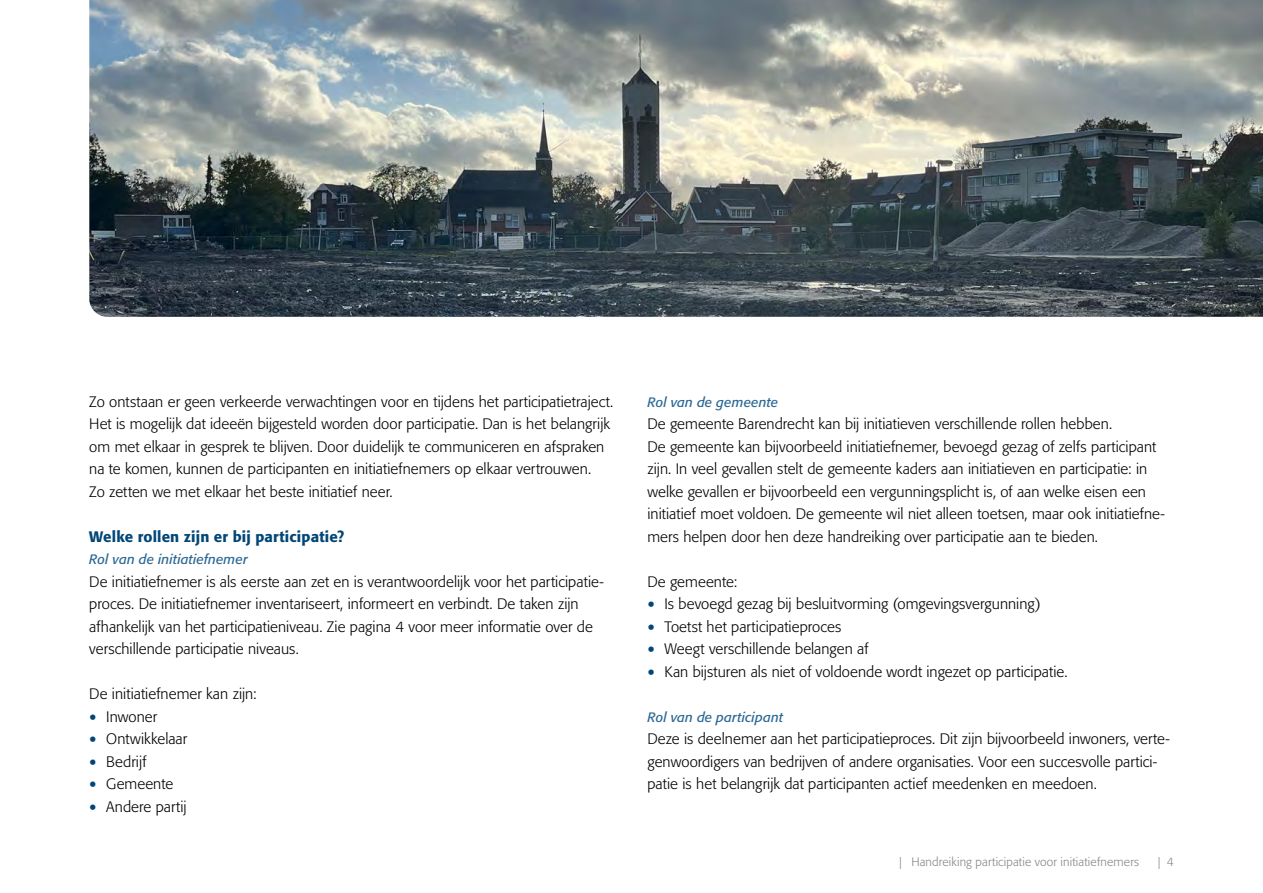
<style>
.page{position:relative;width:1263px;height:893px;background:#fff}
.page>*{position:absolute;margin:0;border:0;box-sizing:border-box;transform-origin:0 0}
._1_Body{font:300 15px/22.5px "Formata";letter-spacing:.005em;color:#000}
._1_Body__bullit{font:300 15px "Formata";letter-spacing:.005em;color:#000}
._1_Tussenkop_1{font:500 15px "Formata";letter-spacing:.01em;color:#004676}
._1_Tussenkop_2{font:italic 13.5px "Formata";letter-spacing:.01em;color:#2c6895}
.t1{font:300 12px "Formata";letter-spacing:.01em;color:#878787}
.s1{font-family:"Calibri";font-weight:700;color:#004676}
</style>
<div class="page">
<img style="left:89px;top:0;width:1174px;height:317px">
<p class="_1_Body" style="left:89px;top:390px;width:526px">Zo ontstaan er geen verkeerde verwachtingen voor en tijdens het participatietraject.<br>Het is mogelijk dat ideeën bijgesteld worden door participatie. Dan is het belangrijk om met elkaar in gesprek te blijven. Door duidelijk te communiceren en afspraken na te komen, kunnen de participanten en initiatiefnemers op elkaar vertrouwen.<br>Zo zetten we met elkaar het beste initiatief neer.</p>
<h4 class="_1_Tussenkop_1" style="left:89px;top:527px;width:257px">Welke rollen zijn er bij participatie?</h4>
<h5 class="_1_Tussenkop_2" style="left:89px;top:551px;width:160px">Rol van de initiatiefnemer</h5>
<p class="_1_Body" style="left:89px;top:570px;width:516px">De initiatiefnemer is als eerste aan zet en is verantwoordelijk voor het participatie&shy;proces. De initiatiefnemer inventariseert, informeert en verbindt. De taken zijn afhankelijk van het participatieniveau. Zie pagina 4 voor meer informatie over de verschillende participatie niveaus.</p>
<p class="_1_Body" style="left:89px;top:683px;width:169px">De initiatiefnemer kan zijn:</p>
<p class="_1_Body__bullit" style="left:89px;top:708px;width:69px"><span class="s1">•</span> Inwoner</p>
<p class="_1_Body__bullit" style="left:89px;top:730px;width:99px"><span class="s1">•</span> Ontwikkelaar</p>
<p class="_1_Body__bullit" style="left:89px;top:753px;width:59px"><span class="s1">•</span> Bedrijf</p>
<p class="_1_Body__bullit" style="left:89px;top:775px;width:85px"><span class="s1">•</span> Gemeente</p>
<p class="_1_Body__bullit" style="left:89px;top:798px;width:99px"><span class="s1">•</span> Andere partij</p>
<h5 class="_1_Tussenkop_2" style="left:647px;top:394px;width:132px">Rol van de gemeente</h5>
<p class="_1_Body" style="left:647px;top:413px;width:519px">De gemeente Barendrecht kan bij initiatieven verschillende rollen hebben.<br>De gemeente kan bijvoorbeeld initiatiefnemer, bevoegd gezag of zelfs participant zijn. In veel gevallen stelt de gemeente kaders aan initiatieven en participatie: in welke gevallen er bijvoorbeeld een vergunningsplicht is, of aan welke eisen een initiatief moet voldoen. De gemeente wil niet alleen toetsen, maar ook initiatiefne&shy;mers helpen door hen deze handreiking over participatie aan te bieden.</p>
<p class="_1_Body" style="left:647px;top:570px;width:91px">De gemeente:</p>
<p class="_1_Body__bullit" style="left:647px;top:595px;width:395px"><span class="s1">•</span> Is bevoegd gezag bij besluitvorming (omgevingsvergunning)</p>
<p class="_1_Body__bullit" style="left:647px;top:618px;width:195px"><span class="s1">•</span> Toetst het participatieproces</p>
<p class="_1_Body__bullit" style="left:647px;top:640px;width:223px"><span class="s1">•</span> Weegt verschillende belangen af</p>
<p class="_1_Body__bullit" style="left:647px;top:663px;width:422px"><span class="s1">•</span> Kan bijsturen als niet of voldoende wordt ingezet op participatie.</p>
<h5 class="_1_Tussenkop_2" style="left:647px;top:709px;width:137px">Rol van de participant</h5>
<p class="_1_Body" style="left:647px;top:728px;width:524px">Deze is deelnemer aan het participatieproces. Dit zijn bijvoorbeeld inwoners, verte&shy;genwoordigers van bedrijven of andere organisaties. Voor een succesvolle partici&shy;patie is het belangrijk dat participanten actief meedenken en meedoen.</p>
<p class="t1" style="left:899px;top:855px;width:242px">| Handreiking participatie voor initiatiefnemers</p>
<p class="t1" style="left:1158px;top:855px;width:17px">| 4</p>
</div>
